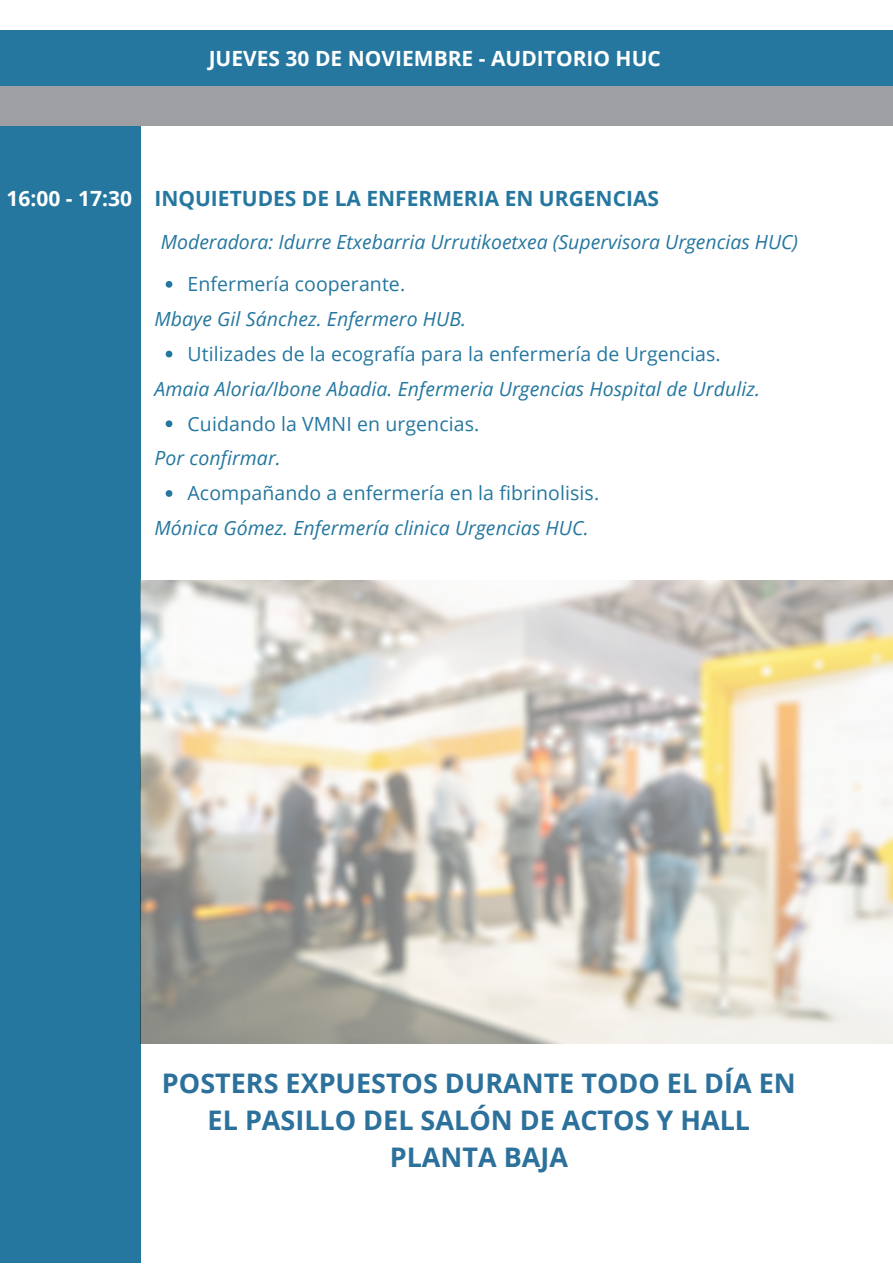
<style>
.page{position:relative;width:893px;height:1264px;background:#fff}
.page>*{position:absolute;margin:0;border:0;box-sizing:border-box;transform-origin:0 0}
.t1{font:700 27px/37px "Open Sans";color:#2c719b;text-align:center}
.t2{font:700 21px "Open Sans";color:#fff}
.t3{font:700 21px "Open Sans";color:#25779f}
.t4{font:italic 19.5px "Open Sans";letter-spacing:.005em;color:#25779f}
.t5{font:19.5px "Open Sans";letter-spacing:.005em;color:#25779f}
</style>
<div class="page">
<div style="left:0;top:30px;width:892px;height:59px;background:#25779f"></div>
<div style="left:0;top:120px;width:140px;height:1142px;background:#25779f"></div>
<div style="left:0;top:87px;width:892px;height:39px;background:#9e9fa3"></div>
<img style="left:140px;top:581px;width:752px;height:462px">
<svg style="left:166px;top:281px;width:6px;height:7px"></svg>
<svg style="left:166px;top:351px;width:6px;height:6px"></svg>
<svg style="left:166px;top:420px;width:6px;height:7px"></svg>
<svg style="left:166px;top:490px;width:6px;height:7px"></svg>
<p class="t2" style="left:209px;top:44px;width:453px">JUEVES 30 DE NOVIEMBRE - AUDITORIO HUC</p>
<p class="t2" style="left:7px;top:184px;width:127px">16:00 - 17:30</p>
<p class="t3" style="left:154px;top:184px;width:506px">INQUIETUDES DE LA ENFERMERIA EN URGENCIAS</p>
<p class="t4" style="left:161px;top:228px;width:638px">Moderadora: Idurre Etxebarria Urrutikoetxea (Supervisora Urgencias HUC)</p>
<p class="t5" style="left:187px;top:270px;width:219px">Enfermería cooperante.</p>
<p class="t4" style="left:154px;top:305px;width:313px">Mbaye Gil Sánchez. Enfermero HUB.</p>
<p class="t5" style="left:187px;top:340px;width:534px">Utilizades de la ecografía para la enfermería de Urgencias.</p>
<p class="t4" style="left:154px;top:375px;width:607px">Amaia Aloria/Ibone Abadia. Enfermeria Urgencias Hospital de Urduliz.</p>
<p class="t5" style="left:187px;top:409px;width:293px">Cuidando la VMNI en urgencias.</p>
<p class="t4" style="left:154px;top:444px;width:128px">Por confirmar.</p>
<p class="t5" style="left:187px;top:479px;width:413px">Acompañando a enfermería en la fibrinolisis.</p>
<p class="t4" style="left:154px;top:514px;width:435px">Mónica Gómez. Enfermería clinica Urgencias HUC.</p>
<p class="t1" style="left:162px;top:1063px;width:635px">POSTERS EXPUESTOS DURANTE TODO EL DÍA EN<br>EL PASILLO DEL SALÓN DE ACTOS Y HALL<br>PLANTA BAJA</p>
</div>
